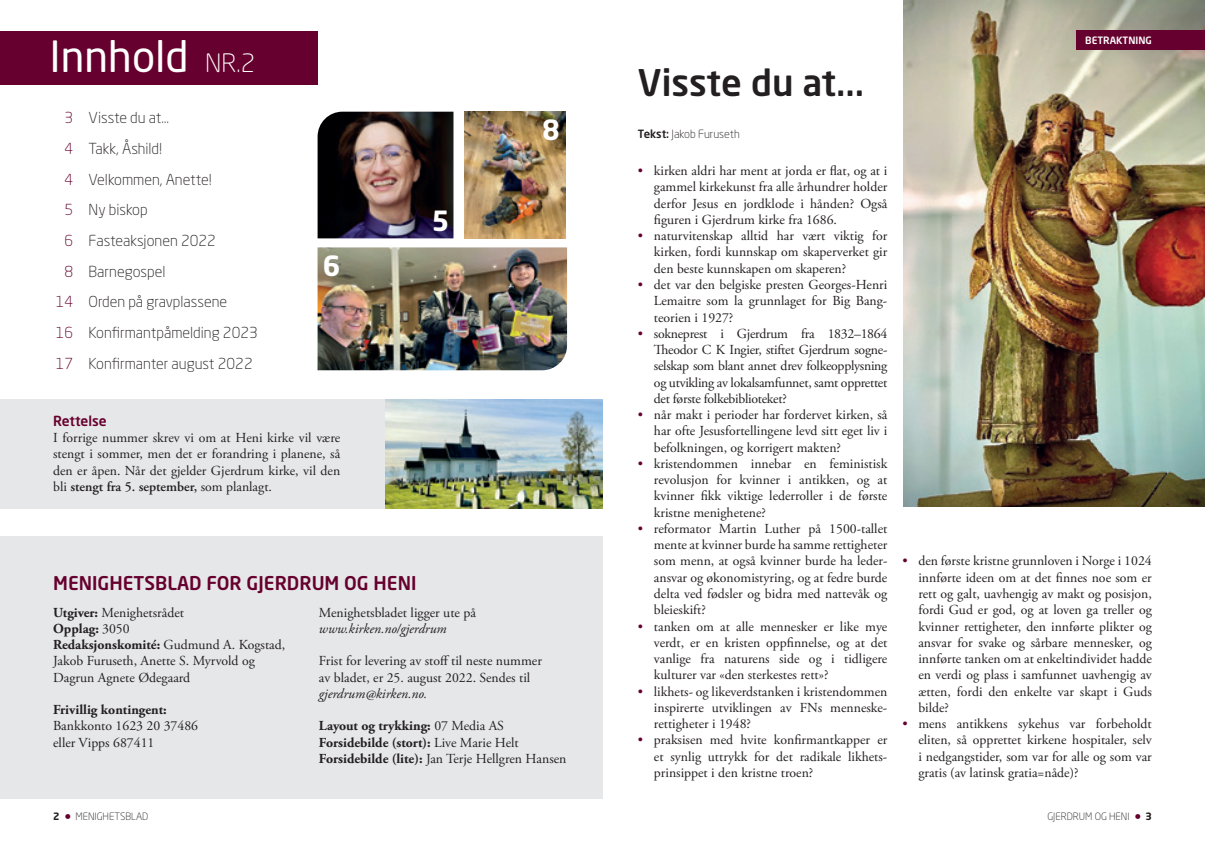
<style>
.page{position:relative;width:1205px;height:851px;background:#fff}
.page>*{position:absolute;margin:0;border:0;box-sizing:border-box;transform-origin:0 0}
.t1{font:42.5px "Neo Sans Std";color:#fff}
.t2{font:500 36.25px "Neo Sans Std";color:#231f20}
.t3{font:700 27.5px "Neo Sans Std";color:#fff}
.t4{font:500 18.75px "Neo Sans Std";color:#66002e}
.t5{font:300 15px "Neo Sans Std";color:#231f20}
.t6{font:13.75px/16.2px "Adobe Garamond Pro";color:#231f20;text-align:justify}
.t7{font:700 13.75px/16.2px "Adobe Garamond Pro";color:#231f20}
.t8{font:italic 13.75px "Adobe Garamond Pro";color:#231f20}
.t9{font:500 13.75px "Neo Sans Std";color:#66002e}
.t10{font:300 11.25px "Neo Sans Std";color:#231f20}
.t11{font:300 10px "Neo Sans Std";color:#231f20}
.t12{font:500 10px "Neo Sans Std";color:#fff}
.s1{font-weight:300;font-size:25px}
.s2{color:#66002e}
.s3{font-weight:600}
.s4{font-weight:700}
.s5{font-weight:400}
.s6{font-weight:500}
.s7{font-weight:500;font-size:15px;color:#66002e}
</style>
<div class="page">
<img style="left:904px;top:0;width:301px;height:506px">
<div style="left:0;top:536px;width:602px;height:262px;background:#e6e7e9"></div>
<div style="left:0;top:31px;width:318px;height:53px;background:#66002e"></div>
<img style="left:318px;top:112px;width:135px;height:126px">
<img style="left:465px;top:112px;width:100px;height:126px">
<img style="left:318px;top:247px;width:249px;height:123px">
<div style="left:0;top:399px;width:602px;height:109px;background:#e6e7e9"></div>
<img style="left:385px;top:399px;width:217px;height:109px">
<div style="left:1077px;top:30px;width:128px;height:20px;background:#66002e"></div>
<h1 class="t1" style="left:50px;top:30px;width:207px">Innhold <span class="s1">NR.2</span></h1>
<p class="t5" style="left:64px;top:109px;width:106px"><span class="s2">3</span> Visste du at…</p>
<p class="t5" style="left:64px;top:140px;width:99px"><span class="s2">4</span> Takk, Åshild!</p>
<p class="t5" style="left:64px;top:170px;width:149px"><span class="s2">4</span> Velkommen, Anette!</p>
<p class="t5" style="left:64px;top:201px;width:85px"><span class="s2">5</span> Ny biskop</p>
<p class="t5" style="left:64px;top:231px;width:153px"><span class="s2">6</span> Fasteaksjonen 2022</p>
<p class="t5" style="left:64px;top:262px;width:102px"><span class="s2">8</span> Barnegospel</p>
<p class="t5" style="left:56px;top:293px;width:173px"><span class="s2">14</span> Orden på gravplassene</p>
<p class="t5" style="left:56px;top:323px;width:203px"><span class="s2">16</span> Konfirmantpåmelding 2023</p>
<p class="t5" style="left:56px;top:354px;width:198px"><span class="s2">17</span> Konfirmanter august 2022</p>
<h3 class="t3" style="left:323px;top:248px;width:19px">6</h3>
<p class="t9" style="left:53px;top:412px;width:55px">Rettelse</p>
<p class="t6" style="left:53px;top:430px;width:289px">I forrige nummer skrev vi om at Heni kirke vil være stengt i sommer, men det er forandring i planene, så den er åpen. Når det gjelder Gjerdrum kirke, vil den bli <span class="s3">stengt fra 5. september,</span> som planlagt.</p>
<h3 class="t3" style="left:432px;top:203px;width:19px">5</h3>
<h3 class="t3" style="left:542px;top:112px;width:19px">8</h3>
<h3 class="t4" style="left:53px;top:571px;width:365px">MENIGHETSBLAD FOR GJERDRUM OG HENI</h3>
<p class="t6" style="left:53px;top:604px;width:234px;text-align:left"><span class="s4">Utgiver:</span> Menighetsrådet<br><span class="s4">Opplag:</span> 3050<br><span class="s4">Redaksjonskomité:</span> Gudmund A. Kogstad,<br>Jakob Furuseth, Anette S. Myrvold og<br>Dagrun Agnete Ødegaard</p>
<p class="t7" style="left:53px;top:701px;width:115px">Frivillig kontingent:</p>
<p class="t6" style="left:53px;top:718px;width:146px">Bankkonto 1623 20 37486 eller Vipps 687411</p>
<p class="t6" style="left:319px;top:604px;width:158px">Menighetsbladet ligger ute på</p>
<p class="t8" style="left:319px;top:620px;width:129px">www.kirken.no/gjerdrum</p>
<p class="t6" style="left:319px;top:653px;width:224px">Frist for levering av stoff til neste nummer av bladet, er 25. august 2022. Sendes til</p>
<p class="t8" style="left:319px;top:685px;width:110px">gjerdrum@kirken.no.</p>
<p class="t7" style="left:319px;top:718px;width:249px">Layout og trykking: <span class="s5">07 Media AS<br></span>Forsidebilde (stort): <span class="s5">Live Marie Helt<br></span>Forsidebilde (lite): <span class="s5">Jan Terje Hellgren Hansen</span></p>
<h2 class="t2" style="left:638px;top:60px;width:228px">Visste du at...</h2>
<p class="t10" style="left:638px;top:127px;width:103px"><span class="s6">Tekst:</span> Jakob Furuseth</p>
<p class="t6" style="left:654px;top:163px;width:235px;text-indent:-16px"><span class="s2">•</span> kirken aldri har ment at jorda er flat, og at i gammel kirkekunst fra alle århundrer holder derfor Jesus en jordklode i hånden? Også figuren i Gjerdrum kirke fra 1686.</p>
<p class="t6" style="left:654px;top:228px;width:235px;text-indent:-16px"><span class="s2">•</span> naturvitenskap alltid har vært viktig for kirken, fordi kunnskap om skaperverket gir den beste kunnskapen om skaperen?</p>
<p class="t6" style="left:654px;top:277px;width:235px;text-indent:-16px"><span class="s2">•</span> det var den belgiske presten Georges-Henri Lemaitre som la grunnlaget for Big Bang&shy;teorien i 1927?</p>
<p class="t6" style="left:654px;top:326px;width:235px;text-indent:-16px"><span class="s2">•</span> sokneprest i Gjerdrum fra 1832–1864<br>Theodor C K Ingier, stiftet Gjerdrum sogne&shy;selskap som blant annet drev folkeopplysning og utvikling av lokalsamfunnet, samt opprettet det første folkebiblioteket?</p>
<p class="t6" style="left:654px;top:407px;width:235px;text-indent:-16px"><span class="s2">•</span> når makt i perioder har fordervet kirken, så har ofte Jesusfortellingene levd sitt eget liv i befolkningen, og korrigert makten?</p>
<p class="t6" style="left:654px;top:456px;width:235px;text-indent:-16px"><span class="s2">•</span> kristendommen innebar en feministisk revolusjon for kvinner i antikken, og at kvinner fikk viktige lederroller i de første kristne menighetene?</p>
<p class="t6" style="left:654px;top:521px;width:235px;text-indent:-16px"><span class="s2">•</span> reformator Martin Luther på 1500-tallet mente at kvinner burde ha samme rettigheter som menn, at også kvinner burde ha leder&shy;ansvar og økonomistyring, og at fedre burde delta ved fødsler og bidra med nattevåk og bleieskift?</p>
<p class="t6" style="left:654px;top:618px;width:235px;text-indent:-16px"><span class="s2">•</span> tanken om at alle mennesker er like mye verdt, er en kristen oppfinnelse, og at det vanlige fra naturens side og i tidligere kulturer var «den sterkestes rett»?</p>
<p class="t6" style="left:654px;top:683px;width:235px;text-indent:-16px"><span class="s2">•</span> likhets- og likeverdstanken i kristendommen inspirerte utviklingen av FNs menneske&shy;rettigheter i 1948?</p>
<p class="t6" style="left:654px;top:732px;width:235px;text-indent:-16px"><span class="s2">•</span> praksisen med hvite konfirmantkapper er et synlig uttrykk for det radikale likhets&shy;prinsippet i den kristne troen?</p>
<p class="t12" style="left:1085px;top:34px;width:68px">BETRAKTNING</p>
<p class="t6" style="left:918px;top:553px;width:235px;text-indent:-16px"><span class="s2">•</span> den første kristne grunnloven i Norge i 1024 innførte ideen om at det finnes noe som er rett og galt, uavhengig av makt og posisjon, fordi Gud er god, og at loven ga treller og kvinner rettigheter, den innførte plikter og ansvar for svake og sårbare mennesker, og innførte tanken om at enkeltindividet hadde en verdi og plass i samfunnet uavhengig av ætten, fordi den enkelte var skapt i Guds bilde?</p>
<p class="t6" style="left:918px;top:716px;width:235px;text-indent:-16px"><span class="s2">•</span> mens antikkens sykehus var forbeholdt eliten, så opprettet kirkene hospitaler, selv i nedgangstider, som var for alle og som var gratis (av latinsk gratia=nåde)?</p>
<p class="t11" style="left:53px;top:810px;width:97px"><span class="s4">2</span> <span class="s7">•</span> MENIGHETSBLAD</p>
<p class="t11" style="left:1047px;top:810px;width:106px">GJERDRUM OG HENI <span class="s7">•</span> <span class="s4">3</span></p>
</div>
